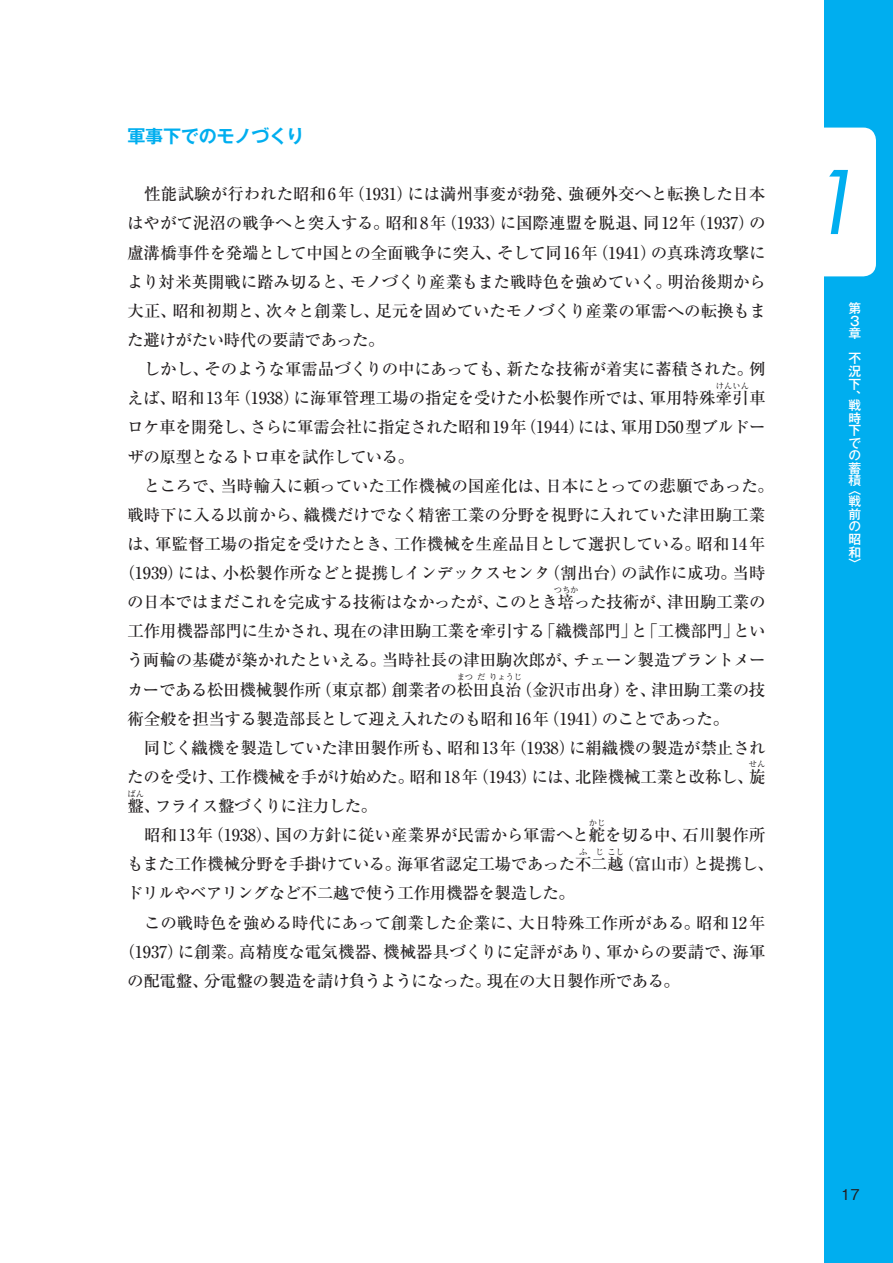
<style>
.page{position:relative;width:893px;height:1263px;background:#fff}
.page>*{position:absolute;margin:0;border:0;box-sizing:border-box;transform-origin:0 0}
.t1{font:italic 85.05px "Futura";color:#00aeef}
.t2{font:700 18px "Gothic MB101 Pro De";letter-spacing:-.02em;color:#00aeef}
.t3{font:500 16.5px/29.1px "Ryumin Pro";letter-spacing:-.01em;color:#231f20}
.t4{font:500 16.5px "Ryumin Pro";letter-spacing:-.03em;color:#231f20}
.t5{font:500 16.5px "Ryumin Pro";letter-spacing:-.045em;color:#231f20}
.t6{font:500 14.85px "Gothic BBB Pro";color:#231f20}
.t7{font:500 12.75px/12.6px "Gothic MB101 Pro";color:#fff;text-align:justify}
.t8{font:500 8.25px "Ryumin Pro";color:#231f20}
</style>
<div class="page">
<div style="left:825px;top:0;width:68px;height:1263px;background:#00aeef"></div>
<div style="left:804px;top:128px;width:72px;height:148px;background:#fff;border-radius:13px"></div>
<p class="t2" style="left:127px;top:122px;width:178px">軍事下でのモノづくり</p>
<p class="t3" style="left:127px;top:178px;width:640px">　性能試験が行われた昭和6年（1931）には満州事変が勃発、強硬外交へと転換した日本はやがて泥沼の戦争へと突入する。昭和8年（1933）に国際連盟を脱退、同12年（1937）の盧溝橋事件を発端として中国との全面戦争に突入、そして同16年（1941）の真珠湾攻撃により対米英開戦に踏み切ると、モノづくり産業もまた戦時色を強めていく。明治後期から大正、昭和初期と、次々と創業し、足元を固めていたモノづくり産業の軍需への転換もまた避けがたい時代の要請であった。<br>　しかし、そのような軍需品づくりの中にあっても、新たな技術が着実に蓄積された。例えば、昭和13年（1938）に海軍管理工場の指定を受けた小松製作所では、軍用特殊牽引車</p>
<p class="t8" style="left:716px;top:379px;width:35px">けんいん</p>
<p class="t3" style="left:127px;top:411px;width:640px">ロケ車を開発し、さらに軍需会社に指定された昭和19年（1944）には、軍用D50型ブルドー</p>
<p class="t4" style="left:127px;top:443px;width:288px">ザの原型となるトロ車を試作している。</p>
<p class="t3" style="left:128px;top:470px;width:648px">　ところで、当時輸入に頼っていた工作機械の国産化は、日本にとっての悲願であった。</p>
<p class="t3" style="left:127px;top:499px;width:639px">戦時下に入る以前から、織機だけでなく精密工業の分野を視野に入れていた津田駒工業</p>
<p class="t3" style="left:127px;top:528px;width:640px">は、軍監督工場の指定を受けたとき、工作機械を生産品目として選択している。昭和14年</p>
<p class="t3" style="left:119px;top:557px;width:648px">（1939）には、小松製作所などと提携しインデックスセンタ（割出台）の試作に成功。当時</p>
<p class="t3" style="left:127px;top:586px;width:640px">の日本ではまだこれを完成する技術はなかったが、このとき培った技術が、津田駒工業の</p>
<p class="t8" style="left:554px;top:583px;width:26px">つちか</p>
<p class="t3" style="left:127px;top:615px;width:640px;text-align:justify">工作用機器部門に生かされ、現在の津田駒工業を牽引する「織機部門」と「工機部門」という両輪の基礎が築かれたといえる。当時社長の津田駒次郎が、チェーン製造プラントメーカーである松田機械製作所（東京都）創業者の松田良治（金沢市出身）を、津田駒工業の技</p>
<p class="t8" style="left:457px;top:670px;width:18px">まつ</p>
<p class="t8" style="left:477px;top:670px;width:10px">だ</p>
<p class="t8" style="left:489px;top:670px;width:34px">りょうじ</p>
<p class="t3" style="left:127px;top:703px;width:640px">術全般を担当する製造部長として迎え入れたのも昭和16年（1941）のことであった。<br>　同じく織機を製造していた津田製作所も、昭和13年（1938）に絹織機の製造が禁止されたのを受け、工作機械を手がけ始めた。昭和18年（1943）には、北陸機械工業と改称し、旋</p>
<p class="t8" style="left:749px;top:758px;width:18px">せん</p>
<p class="t8" style="left:128px;top:787px;width:18px">ばん</p>
<p class="t3" style="left:128px;top:819px;width:639px">　昭和13年（1938）、国の方針に従い産業界が民需から軍需へと舵を切る中、石川製作所</p>
<p class="t5" style="left:127px;top:793px;width:251px">盤、フライス盤づくりに注力した。</p>
<p class="t8" style="left:589px;top:816px;width:18px">かじ</p>
<p class="t3" style="left:127px;top:848px;width:498px">もまた工作機械分野を手掛けている。海軍省認定工場であった不二越</p>
<p class="t8" style="left:579px;top:845px;width:10px">ふ</p>
<p class="t8" style="left:595px;top:845px;width:10px">じ</p>
<p class="t8" style="left:608px;top:845px;width:18px">こし</p>
<p class="t3" style="left:618px;top:848px;width:157px">（富山市）と提携し、</p>
<p class="t3" style="left:127px;top:877px;width:450px">ドリルやベアリングなど不二越で使う工作用機器を製造した。</p>
<p class="t3" style="left:128px;top:907px;width:639px">　この戦時色を強める時代にあって創業した企業に、大日特殊工作所がある。昭和12年</p>
<p class="t3" style="left:119px;top:936px;width:648px">（1937）に創業。高精度な電気機器、機械器具づくりに定評があり、軍からの要請で、海軍</p>
<p class="t3" style="left:127px;top:965px;width:554px">の配電盤、分電盤の製造を請け負うようになった。現在の大日製作所である。</p>
<h1 class="t1" style="left:807px;top:144px;width:54px">1</h1>
<p class="t7" style="left:848px;top:300px;width:14px;text-align:left">第<br>３章</p>
<p class="t7" style="left:848px;top:351px;width:14px">不況下、</p>
<p class="t7" style="left:848px;top:397px;width:14px">戦時下での蓄積</p>
<p class="t7" style="left:848px;top:481px;width:14px">〈戦前の昭和〉</p>
<p class="t6" style="left:841px;top:1182px;width:20px">17</p>
</div>
